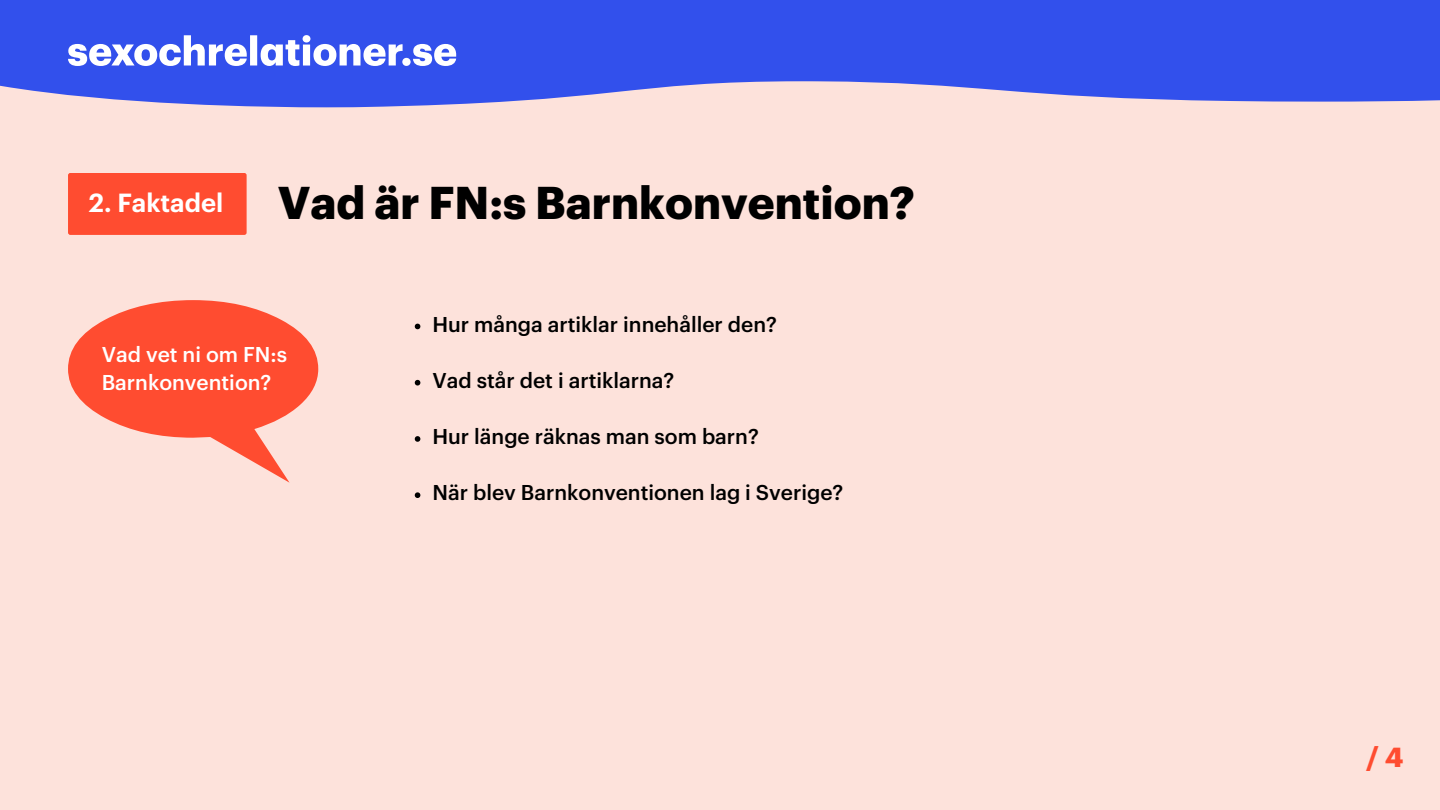
<style>
.page{position:relative;width:1440px;height:810px;background:#fde2db}
.page>*{position:absolute;margin:0;border:0;box-sizing:border-box;transform-origin:0 0}
.t1{font:700 45px "Graphik";color:#000}
.t2{font:700 27px "Graphik";color:#ff4c30}
.t3{font:600 25.65px "Graphik";color:#fff}
.t4{font:500 21px "Graphik";color:#000}
.t5{font:500 21px/28.2px "Graphik";color:#fff}
</style>
<div class="page">
<div style="left:68px;top:173px;width:179px;height:62px;background:#ff4c30;border-radius:2px"></div>
<svg style="left:0;top:0;width:1440px;height:107px;background:#4860ea"></svg>
<svg style="left:68px;top:35px;width:364px;height:31px;background:#8d9df4"></svg>
<svg style="left:68px;top:300px;width:250px;height:183px"></svg>
<svg style="left:415px;top:324px;width:5px;height:5px"></svg>
<svg style="left:415px;top:380px;width:5px;height:6px"></svg>
<svg style="left:415px;top:436px;width:5px;height:6px"></svg>
<svg style="left:415px;top:492px;width:5px;height:6px"></svg>
<h3 class="t3" style="left:89px;top:191px;width:136px">2. Faktadel</h3>
<h1 class="t1" style="left:278px;top:182px;width:638px">Vad är FN:s Barnkonvention?</h1>
<p class="t5" style="left:102px;top:341px;width:187px">Vad vet ni om FN:s<br>Barnkonvention?</p>
<p class="t4" style="left:432px;top:314px;width:346px">Hur många artiklar innehåller den?</p>
<p class="t4" style="left:432px;top:371px;width:243px">Vad står det i artiklarna?</p>
<p class="t4" style="left:432px;top:427px;width:328px">Hur länge räknas man som barn?</p>
<h2 class="t4" style="left:432px;top:483px;width:413px">När blev Barnkonventionen lag i Sverige?</h2>
<h2 class="t2" style="left:1367px;top:745px;width:38px">/ 4</h2>
</div>
